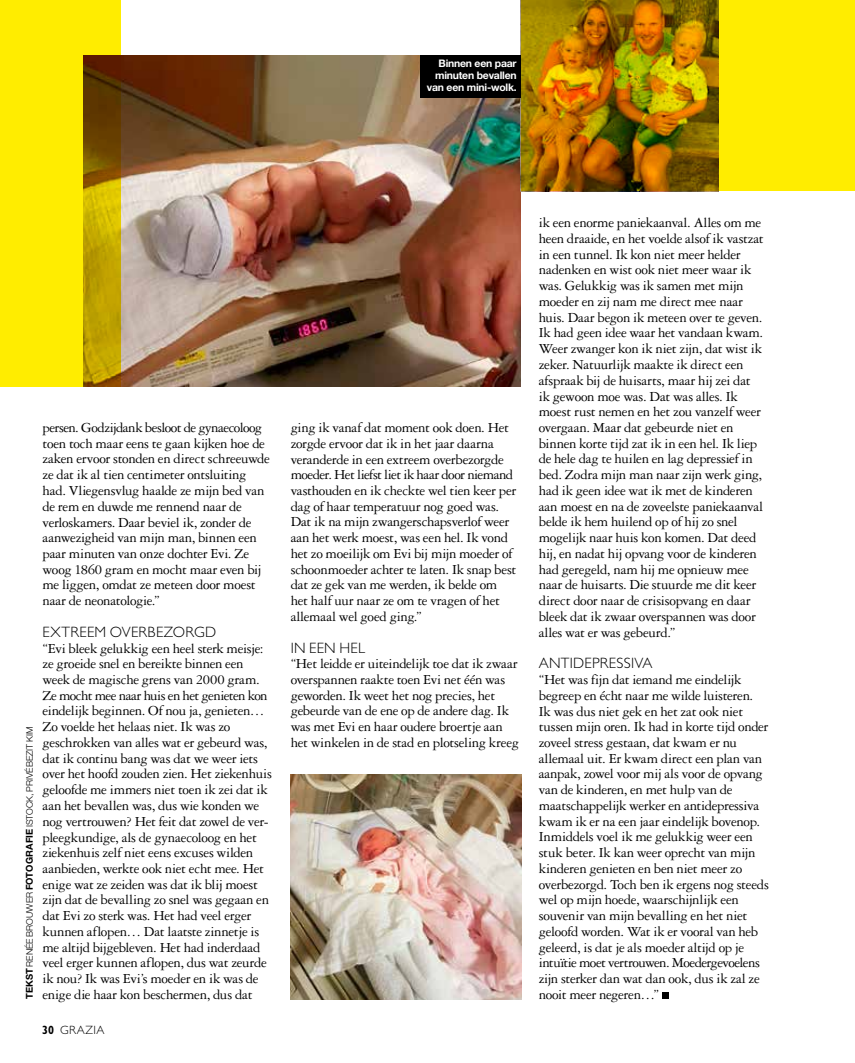
<style>
.page{position:relative;width:855px;height:1063px;background:#fff}
.page>*{position:absolute;margin:0;border:0;box-sizing:border-box;transform-origin:0 0}
.t1{font:300 15px "Gill Sans Std";letter-spacing:.02em;color:#000}
.t2{font:14.7px/15.8px "Garamond 3 LT Std";letter-spacing:-.02em;color:#000}
.t3{font:300 12px "Gill Sans Std";letter-spacing:.05em;color:#000}
.t4{font:700 10.5px/12.3px "Helvetica Neue LT Std";letter-spacing:-.02em;color:#fff;text-align:right}
.t5{font:300 9px "Helvetica Neue LT Std";color:#000}
.s1{font-weight:700;font-size:9.45px}
.s2{font-weight:700}
</style>
<div class="page">
<svg style="left:662px;top:993px;width:6px;height:6px"></svg>
<img style="left:120px;top:55px;width:401px;height:332px">
<img style="left:291px;top:775px;width:231px;height:225px">
<div style="left:420px;top:55px;width:101px;height:43px;background:#000"></div>
<svg style="left:0;top:0;width:120px;height:387px;background:#e5cf00"></svg>
<svg style="left:521px;top:0;width:334px;height:191px;background:#c8a300"></svg>
<p class="t4" style="left:427px;top:57px;width:91px">Binnen een paar minuten bevallen van een mini-wolk.</p>
<p class="t5" style="left:24px;top:999px;width:274px;rotate:-90deg"><span class="s1">TEKST</span> RENÉE BROUWER <span class="s1">FOTOGRAFIE</span> ISTOCK, PRIVÉBEZIT KIM</p>
<p class="t2" style="left:43px;top:420px;width:229px">persen. Godzijdank besloot de gynaecoloog toen toch maar eens te gaan kijken hoe de zaken ervoor stonden en direct schreeuwde ze dat ik al tien centimeter ontsluiting had. Vliegensvlug haalde ze mijn bed van de rem en duwde me rennend naar de verloskamers. Daar beviel ik, zonder de aanwezigheid van mijn man, binnen een paar minuten van onze dochter Evi. Ze woog 1860 gram en mocht maar even bij me liggen, omdat ze meteen door moest naar de neonatologie.”</p>
<p class="t1" style="left:43px;top:623px;width:175px">EXTREEM OVERBEZORGD</p>
<p class="t2" style="left:43px;top:640px;width:231px">“Evi bleek gelukkig een heel sterk meisje: ze groeide snel en bereikte binnen een week de magische grens van 2000 gram.<br>Ze mocht mee naar huis en het genieten kon eindelijk beginnen. Of nou ja, genieten… Zo voelde het helaas niet. Ik was zo geschrokken van alles wat er gebeurd was, dat ik continu bang was dat we weer iets over het hoofd zouden zien. Het ziekenhuis geloofde me immers niet toen ik zei dat ik aan het bevallen was, dus wie konden we nog vertrouwen? Het feit dat zowel de ver&shy;pleegkundige, als de gynaecoloog en het ziekenhuis zelf niet eens excuses wilden aanbieden, werkte ook niet echt mee. Het enige wat ze zeiden was dat ik blij moest zijn dat de bevalling zo snel was gegaan en dat Evi zo sterk was. Het had veel erger kunnen aflopen… Dat laatste zinnetje is me altijd bijgebleven. Het had inderdaad veel erger kunnen aflopen, dus wat zeurde ik nou? Ik was Evi’s moeder en ik was de enige die haar kon beschermen, dus dat</p>
<p class="t3" style="left:42px;top:1023px;width:64px"><span class="s2">30</span> GRAZIA</p>
<p class="t2" style="left:291px;top:420px;width:227px">ging ik vanaf dat moment ook doen. Het zorgde ervoor dat ik in het jaar daarna veranderde in een extreem overbezorgde moeder. Het liefst liet ik haar door niemand vasthouden en ik checkte wel tien keer per dag of haar temperatuur nog goed was.<br>Dat ik na mijn zwangerschapsverlof weer aan het werk moest, was een hel. Ik vond het zo moeilijk om Evi bij mijn moeder of schoonmoeder achter te laten. Ik snap best dat ze gek van me werden, ik belde om het half uur naar ze om te vragen of het allemaal wel goed ging.”</p>
<p class="t1" style="left:291px;top:639px;width:76px">IN EEN HEL</p>
<p class="t2" style="left:291px;top:656px;width:230px">“Het leidde er uiteindelijk toe dat ik zwaar overspannen raakte toen Evi net één was geworden. Ik weet het nog precies, het gebeurde van de ene op de andere dag. Ik was met Evi en haar oudere broertje aan het winkelen in de stad en plotseling kreeg</p>
<p class="t2" style="left:539px;top:215px;width:226px">ik een enorme paniekaanval. Alles om me heen draaide, en het voelde alsof ik vastzat in een tunnel. Ik kon niet meer helder nadenken en wist ook niet meer waar ik was. Gelukkig was ik samen met mijn moeder en zij nam me direct mee naar huis. Daar begon ik meteen over te geven.<br>Ik had geen idee waar het vandaan kwam.<br>Weer zwanger kon ik niet zijn, dat wist ik zeker. Natuurlijk maakte ik direct een afspraak bij de huisarts, maar hij zei dat ik gewoon moe was. Dat was alles. Ik moest rust nemen en het zou vanzelf weer overgaan. Maar dat gebeurde niet en binnen korte tijd zat ik in een hel. Ik liep de hele dag te huilen en lag depressief in bed. Zodra mijn man naar zijn werk ging, had ik geen idee wat ik met de kinderen aan moest en na de zoveelste paniekaanval belde ik hem huilend op of hij zo snel mogelijk naar huis kon komen. Dat deed hij, en nadat hij opvang voor de kinderen had geregeld, nam hij me opnieuw mee naar de huisarts. Die stuurde me dit keer direct door naar de crisisopvang en daar bleek dat ik zwaar overspannen was door alles wat er was gebeurd.”</p>
<p class="t1" style="left:539px;top:655px;width:115px">ANTIDEPRESSIVA</p>
<p class="t2" style="left:539px;top:672px;width:232px">“Het was fijn dat iemand me eindelijk begreep en écht naar me wilde luisteren.<br>Ik was dus niet gek en het zat ook niet tussen mijn oren. Ik had in korte tijd onder zoveel stress gestaan, dat kwam er nu allemaal uit. Er kwam direct een plan van aanpak, zowel voor mij als voor de opvang van de kinderen, en met hulp van de maatschappelijk werker en antidepressiva kwam ik er na een jaar eindelijk bovenop.<br>Inmiddels voel ik me gelukkig weer een stuk beter. Ik kan weer oprecht van mijn kinderen genieten en ben niet meer zo overbezorgd. Toch ben ik ergens nog steeds wel op mijn hoede, waarschijnlijk een souvenir van mijn bevalling en het niet geloofd worden. Wat ik er vooral van heb geleerd, is dat je als moeder altijd op je intuïtie moet vertrouwen. Moedergevoelens zijn sterker dan wat dan ook, dus ik zal ze</p>
<p class="t2" style="left:539px;top:987px;width:122px">nooit meer negeren…”</p>
</div>
